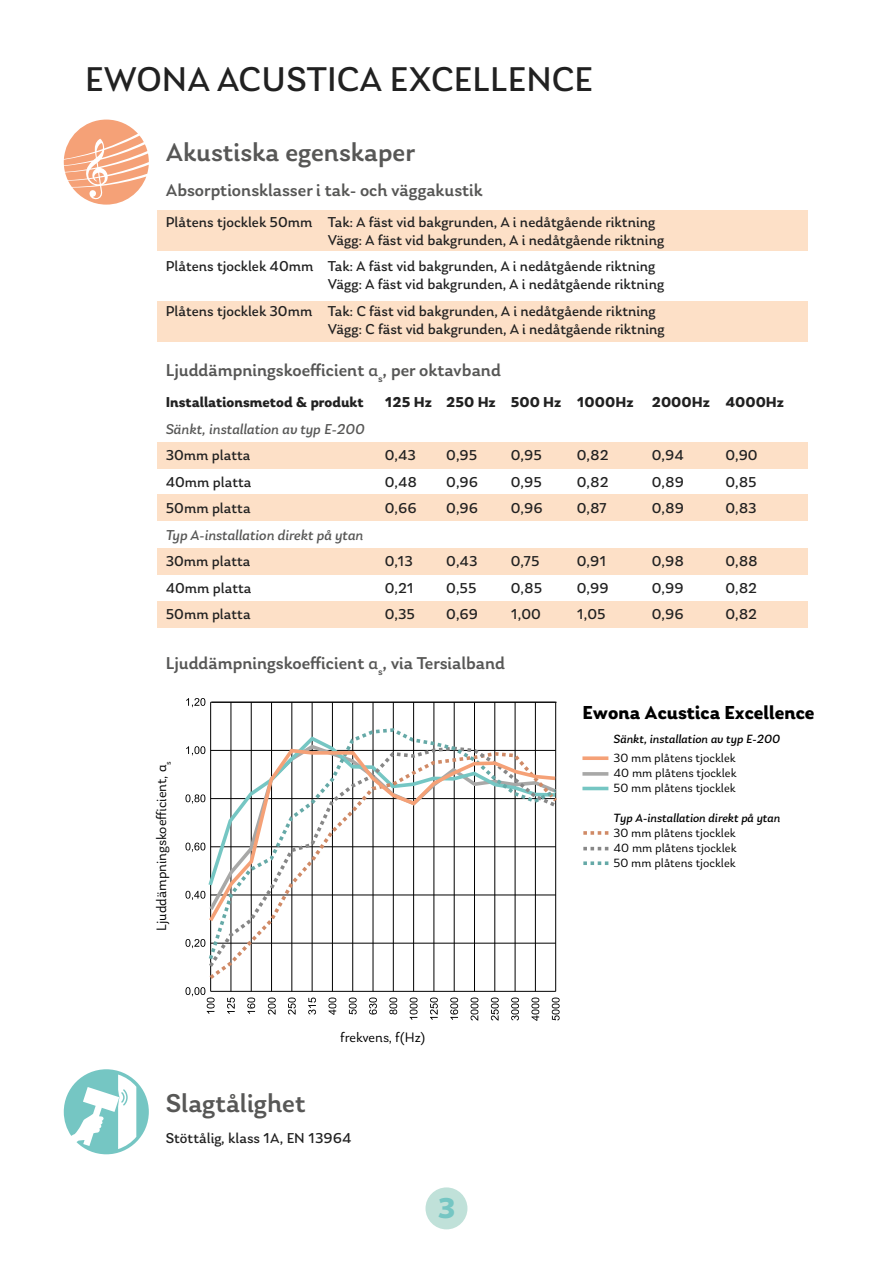
<style>
.page{position:relative;width:893px;height:1263px;background:#fff}
.page>*{position:absolute;margin:0;border:0;box-sizing:border-box;transform-origin:0 0}
.t1{font:36px "Laca";letter-spacing:.01em;color:#212121}
.t2{font:700 30px "Laca";color:#75c6c3}
.t3{font:500 27px "Laca";color:#575756}
.t4{font:700 19.65px "Laca";color:#000}
.t5{font:500 18px "Laca";color:#575756}
.t6{font:15px/18px "Laca";color:#212121}
.t7{font:700 15px "Laca";color:#212121}
.t8{font:italic 15px "Laca";color:#575756}
.t9{font:14.25px "Laca";color:#000}
.t10{font:12.6px/15px "Laca";color:#000;text-align:justify}
.t11{font:italic 12.6px "Laca";color:#000}
.s1{font-weight:400}
</style>
<div class="page">
<div style="left:157px;top:601px;width:651px;height:26px;background:#fde0c7"></div>
<div style="left:157px;top:548px;width:651px;height:27px;background:#fde0c7"></div>
<div style="left:157px;top:495px;width:651px;height:26px;background:#fde0c7"></div>
<div style="left:157px;top:442px;width:651px;height:26px;background:#fde0c7"></div>
<svg style="left:64px;top:120px;width:85px;height:85px"></svg>
<div style="left:425px;top:1187px;width:42px;height:42px;background:#c0e1d9;border-radius:50%"></div>
<hr style="left:211px;top:702px;width:345px;height:1px;background:#000">
<hr style="left:211px;top:991px;width:345px;height:1px;background:#000">
<hr style="left:210px;top:702px;width:1px;height:289px;background:#000">
<svg style="left:185px;top:939px;width:20px;height:9px"></svg>
<svg style="left:185px;top:891px;width:20px;height:9px"></svg>
<svg style="left:185px;top:843px;width:20px;height:9px"></svg>
<svg style="left:185px;top:794px;width:20px;height:10px"></svg>
<svg style="left:186px;top:746px;width:19px;height:9px"></svg>
<svg style="left:186px;top:698px;width:19px;height:9px"></svg>
<svg style="left:185px;top:987px;width:30px;height:27px"></svg>
<svg style="left:288px;top:997px;width:8px;height:17px"></svg>
<svg style="left:268px;top:997px;width:8px;height:18px"></svg>
<svg style="left:450px;top:997px;width:8px;height:23px"></svg>
<svg style="left:471px;top:997px;width:7px;height:23px"></svg>
<svg style="left:531px;top:997px;width:8px;height:24px"></svg>
<svg style="left:227px;top:997px;width:8px;height:17px"></svg>
<hr style="left:230px;top:702px;width:1px;height:289px;background:#000">
<hr style="left:251px;top:702px;width:1px;height:289px;background:#000">
<hr style="left:271px;top:702px;width:1px;height:289px;background:#000">
<hr style="left:291px;top:702px;width:1px;height:289px;background:#000">
<hr style="left:312px;top:702px;width:1px;height:289px;background:#000">
<hr style="left:332px;top:702px;width:1px;height:289px;background:#000">
<hr style="left:352px;top:702px;width:1px;height:289px;background:#000">
<hr style="left:373px;top:702px;width:1px;height:289px;background:#000">
<hr style="left:393px;top:702px;width:1px;height:289px;background:#000">
<hr style="left:413px;top:702px;width:1px;height:289px;background:#000">
<hr style="left:433px;top:702px;width:1px;height:289px;background:#000">
<hr style="left:454px;top:702px;width:1px;height:289px;background:#000">
<hr style="left:474px;top:702px;width:1px;height:289px;background:#000">
<hr style="left:494px;top:702px;width:1px;height:289px;background:#000">
<hr style="left:515px;top:702px;width:1px;height:289px;background:#000">
<hr style="left:535px;top:702px;width:1px;height:289px;background:#000">
<hr style="left:555px;top:702px;width:1px;height:289px;background:#000">
<svg style="left:247px;top:997px;width:8px;height:17px"></svg>
<svg style="left:410px;top:997px;width:8px;height:23px"></svg>
<svg style="left:328px;top:997px;width:8px;height:18px"></svg>
<svg style="left:308px;top:997px;width:8px;height:17px"></svg>
<svg style="left:369px;top:997px;width:8px;height:17px"></svg>
<svg style="left:349px;top:997px;width:8px;height:17px"></svg>
<svg style="left:491px;top:997px;width:8px;height:23px"></svg>
<svg style="left:389px;top:997px;width:8px;height:17px"></svg>
<svg style="left:430px;top:997px;width:8px;height:23px"></svg>
<svg style="left:511px;top:997px;width:8px;height:23px"></svg>
<svg style="left:552px;top:997px;width:8px;height:23px"></svg>
<hr style="left:212px;top:702px;width:345px;height:1px;background:#000">
<hr style="left:582px;top:787px;width:26px;height:3px;background:#75c6c3">
<svg style="left:582px;top:772px;width:26px;height:4px"></svg>
<svg style="left:582px;top:756px;width:26px;height:4px"></svg>
<svg style="left:583px;top:861px;width:25px;height:4px"></svg>
<svg style="left:583px;top:847px;width:25px;height:3px"></svg>
<svg style="left:583px;top:831px;width:25px;height:4px"></svg>
<svg style="left:209px;top:971px;width:348px;height:11px"></svg>
<svg style="left:205px;top:748px;width:352px;height:223px"></svg>
<svg style="left:206px;top:726px;width:351px;height:237px"></svg>
<svg style="left:206px;top:747px;width:351px;height:178px"></svg>
<div style="left:157px;top:301px;width:651px;height:41px;background:#fde0c7"></div>
<div style="left:157px;top:210px;width:651px;height:41px;background:#fde0c7"></div>
<svg style="left:64px;top:1069px;width:85px;height:85px"></svg>
<h1 class="t1" style="left:85px;top:58px;width:509px">EWONA ACUSTICA EXCELLENCE</h1>
<h3 class="t3" style="left:166px;top:137px;width:251px">Akustiska egenskaper</h3>
<p class="t5" style="left:166px;top:179px;width:319px">Absorptionsklasser i tak- och väggakustik</p>
<p class="t6" style="left:328px;top:213px;width:338px;text-indent:-162px">Plåtens tjocklek 50mm Tak: A fäst vid bakgrunden, A i nedåtgående riktning<br>Vägg: A fäst vid bakgrunden, A i nedåtgående riktning</p>
<p class="t6" style="left:328px;top:257px;width:338px;text-indent:-162px">Plåtens tjocklek 40mm Tak: A fäst vid bakgrunden, A i nedåtgående riktning<br>Vägg: A fäst vid bakgrunden, A i nedåtgående riktning</p>
<p class="t6" style="left:328px;top:302px;width:338px;text-indent:-162px">Plåtens tjocklek 30mm Tak: C fäst vid bakgrunden, A i nedåtgående riktning<br>Vägg: C fäst vid bakgrunden, A i nedåtgående riktning</p>
<p class="t5" style="left:166px;top:360px;width:337px">Ljuddämpningskoefficient <span class="s1">a</span><sub>s</sub>, per oktavband</p>
<p class="t7" style="left:166px;top:393px;width:199px">Installationsmetod &amp; produkt</p>
<p class="t7" style="left:385px;top:393px;width:401px">125 Hz 250 Hz 500 Hz 1000Hz 2000Hz 4000Hz</p>
<p class="t8" style="left:166px;top:420px;width:201px">Sänkt, installation av typ E-200</p>
<p class="t6" style="left:166px;top:446px;width:86px">30mm platta</p>
<p class="t6" style="left:385px;top:446px;width:33px">0,43</p>
<p class="t6" style="left:446px;top:446px;width:33px">0,95</p>
<p class="t6" style="left:511px;top:446px;width:33px">0,95</p>
<p class="t6" style="left:577px;top:446px;width:33px">0,82</p>
<p class="t6" style="left:652px;top:446px;width:33px">0,94</p>
<p class="t6" style="left:725px;top:446px;width:34px">0,90</p>
<p class="t6" style="left:166px;top:472px;width:87px">40mm platta</p>
<p class="t6" style="left:385px;top:472px;width:34px">0,48</p>
<p class="t6" style="left:446px;top:472px;width:33px">0,96</p>
<p class="t6" style="left:511px;top:472px;width:33px">0,95</p>
<p class="t6" style="left:577px;top:472px;width:33px">0,82</p>
<p class="t6" style="left:652px;top:472px;width:34px">0,89</p>
<p class="t6" style="left:725px;top:472px;width:33px">0,85</p>
<p class="t6" style="left:166px;top:499px;width:86px">50mm platta</p>
<p class="t6" style="left:385px;top:499px;width:33px">0,66</p>
<p class="t6" style="left:446px;top:499px;width:33px">0,96</p>
<p class="t6" style="left:511px;top:499px;width:33px">0,96</p>
<p class="t6" style="left:577px;top:499px;width:31px">0,87</p>
<p class="t6" style="left:652px;top:499px;width:34px">0,89</p>
<p class="t6" style="left:725px;top:499px;width:33px">0,83</p>
<p class="t8" style="left:166px;top:526px;width:199px">Typ A-installation direkt på ytan</p>
<p class="t6" style="left:166px;top:552px;width:86px">30mm platta</p>
<p class="t6" style="left:385px;top:552px;width:30px">0,13</p>
<p class="t6" style="left:446px;top:552px;width:33px">0,43</p>
<p class="t6" style="left:511px;top:552px;width:30px">0,75</p>
<p class="t6" style="left:577px;top:552px;width:31px">0,91</p>
<p class="t6" style="left:652px;top:552px;width:34px">0,98</p>
<p class="t6" style="left:725px;top:552px;width:34px">0,88</p>
<p class="t6" style="left:166px;top:579px;width:87px">40mm platta</p>
<p class="t6" style="left:385px;top:579px;width:31px">0,21</p>
<p class="t6" style="left:446px;top:579px;width:32px">0,55</p>
<p class="t6" style="left:511px;top:579px;width:33px">0,85</p>
<p class="t6" style="left:577px;top:579px;width:33px">0,99</p>
<p class="t6" style="left:652px;top:579px;width:33px">0,99</p>
<p class="t6" style="left:725px;top:579px;width:33px">0,82</p>
<p class="t6" style="left:166px;top:605px;width:86px">50mm platta</p>
<p class="t6" style="left:385px;top:605px;width:32px">0,35</p>
<p class="t6" style="left:446px;top:605px;width:33px">0,69</p>
<p class="t6" style="left:511px;top:605px;width:32px">1,00</p>
<p class="t6" style="left:577px;top:605px;width:30px">1,05</p>
<p class="t6" style="left:652px;top:605px;width:33px">0,96</p>
<p class="t6" style="left:725px;top:605px;width:33px">0,82</p>
<p class="t5" style="left:166px;top:653px;width:341px">Ljuddämpningskoefficient <span class="s1">a</span><sub>s</sub>, via Tersialband</p>
<p class="t9" style="left:154px;top:931px;width:171px;rotate:-90deg">Ljuddämpningskoe cient, a<sub>s</sub></p>
<p class="t9" style="left:340px;top:1029px;width:86px">frekvens, f(Hz)</p>
<h3 class="t3" style="left:166px;top:1087px;width:141px">Slagtålighet</h3>
<p class="t6" style="left:166px;top:1128px;width:187px">Stöttålig, klass 1A, EN 13964</p>
<h2 class="t2" style="left:438px;top:1190px;width:19px">3</h2>
<h3 class="t4" style="left:582px;top:701px;width:234px">Ewona Acustica Excellence</h3>
<p class="t11" style="left:613px;top:732px;width:168px">Sänkt, installation av typ E-200</p>
<p class="t10" style="left:613px;top:750px;width:125px">30 mm plåtens tjocklek 40 mm plåtens tjocklek 50 mm plåtens tjocklek</p>
<p class="t11" style="left:613px;top:811px;width:168px">Typ A-installation direkt på ytan</p>
<p class="t10" style="left:613px;top:825px;width:125px">30 mm plåtens tjocklek 40 mm plåtens tjocklek 50 mm plåtens tjocklek</p>
</div>
